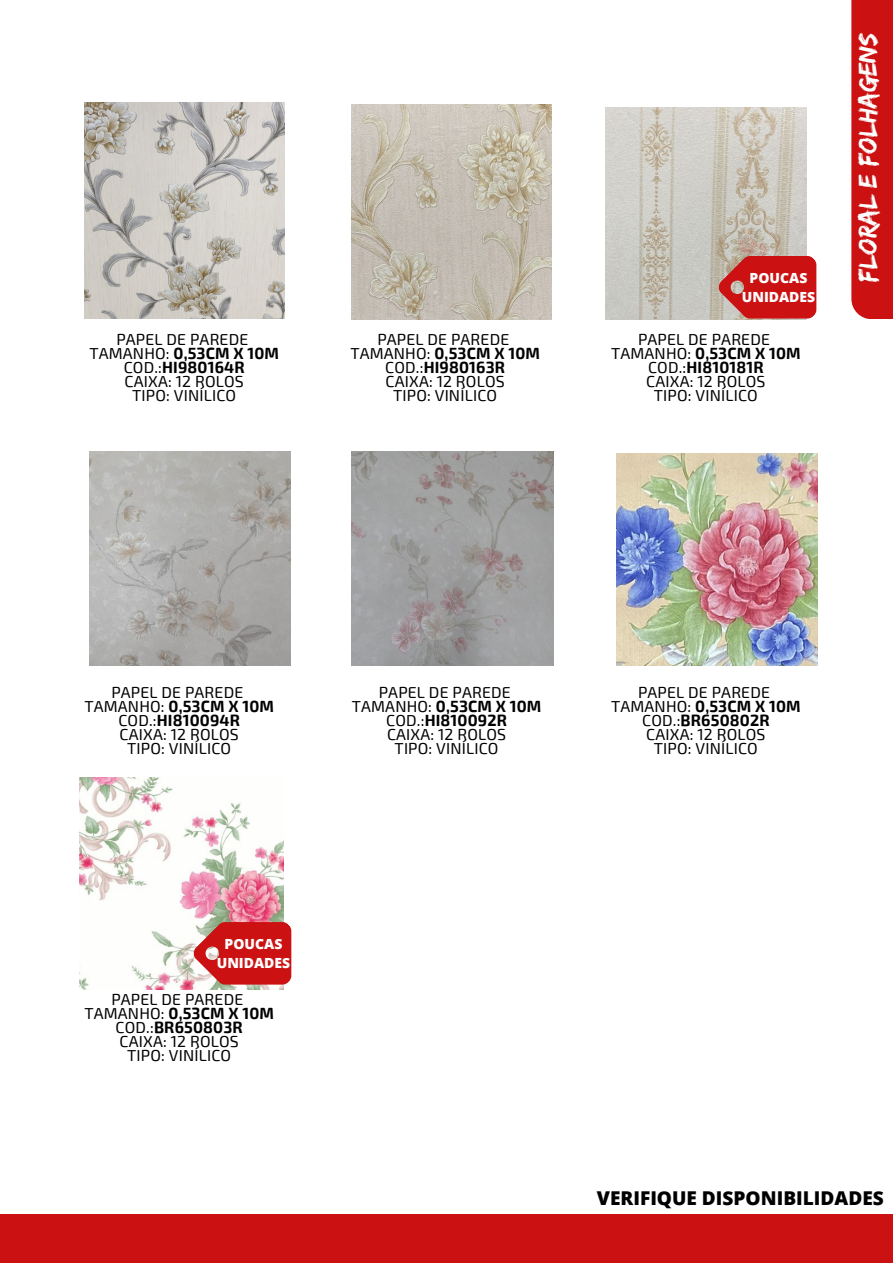
<style>
.page{position:relative;width:893px;height:1263px;background:#fff}
.page>*{position:absolute;margin:0;border:0;box-sizing:border-box;transform-origin:0 0}
.t1{font:27.08px "Edo";color:#fdfefe}
.t2{font:800 19.05px "Open Sans";color:#000}
.t3{font:15.9px "Exo 2";letter-spacing:.01em;color:#000}
.t4{font:700 15.9px "Exo 2";letter-spacing:.01em;color:#000}
.t5{font:800 13.95px/19.4px "Open Sans";color:#fdfefe;text-align:center}
.s1{font-weight:400}
</style>
<div class="page">
<div style="left:851px;top:0;width:42px;height:319px;background:#cb1111"></div>
<div style="left:0;top:1214px;width:893px;height:49px;background:#cb1111"></div>
<img style="left:84px;top:103px;width:200px;height:216px">
<img style="left:352px;top:105px;width:199px;height:214px">
<img style="left:605px;top:107px;width:201px;height:212px">
<svg style="left:715px;top:224px;width:102px;height:96px;background:#c8635e"></svg>
<img style="left:89px;top:451px;width:202px;height:215px">
<img style="left:352px;top:451px;width:201px;height:215px">
<img style="left:616px;top:454px;width:201px;height:212px">
<img style="left:80px;top:777px;width:204px;height:213px">
<svg style="left:190px;top:890px;width:102px;height:100px;background:#d56164"></svg>
<p class="t3" style="left:116px;top:329px;width:133px">PAPEL DE PAREDE</p>
<p class="t4" style="left:89px;top:343px;width:191px"><span class="s1">TAMANHO:</span> 0,53CM X 10M</p>
<p class="t4" style="left:124px;top:357px;width:122px"><span class="s1">COD.:</span>HI980164R</p>
<p class="t3" style="left:125px;top:371px;width:121px">CAIXA: 12 ROLOS</p>
<p class="t3" style="left:132px;top:385px;width:105px">TIPO: VINÍLICO</p>
<p class="t3" style="left:377px;top:329px;width:133px">PAPEL DE PAREDE</p>
<p class="t4" style="left:350px;top:343px;width:191px"><span class="s1">TAMANHO:</span> 0,53CM X 10M</p>
<p class="t4" style="left:385px;top:357px;width:121px"><span class="s1">COD.:</span>HI980163R</p>
<p class="t3" style="left:385px;top:371px;width:121px">CAIXA: 12 ROLOS</p>
<p class="t3" style="left:393px;top:385px;width:105px">TIPO: VINÍLICO</p>
<p class="t5" style="left:742px;top:268px;width:75px">POUCAS<br>UNIDADES</p>
<p class="t3" style="left:638px;top:329px;width:133px">PAPEL DE PAREDE</p>
<p class="t4" style="left:611px;top:343px;width:191px"><span class="s1">TAMANHO:</span> 0,53CM X 10M</p>
<p class="t4" style="left:648px;top:357px;width:117px"><span class="s1">COD.:</span>HI810181R</p>
<p class="t3" style="left:646px;top:371px;width:121px">CAIXA: 12 ROLOS</p>
<p class="t3" style="left:654px;top:385px;width:105px">TIPO: VINÍLICO</p>
<p class="t1" style="left:852px;top:282px;width:251px;rotate:-90deg">FLORAL E FOLHAGENS</p>
<p class="t3" style="left:111px;top:682px;width:133px">PAPEL DE PAREDE</p>
<p class="t4" style="left:84px;top:696px;width:191px"><span class="s1">TAMANHO:</span> 0,53CM X 10M</p>
<p class="t4" style="left:118px;top:710px;width:123px"><span class="s1">COD.:</span>HI810094R</p>
<p class="t3" style="left:120px;top:724px;width:121px">CAIXA: 12 ROLOS</p>
<p class="t3" style="left:127px;top:738px;width:105px">TIPO: VINÍLICO</p>
<p class="t3" style="left:379px;top:682px;width:133px">PAPEL DE PAREDE</p>
<p class="t4" style="left:352px;top:696px;width:191px"><span class="s1">TAMANHO:</span> 0,53CM X 10M</p>
<p class="t4" style="left:386px;top:710px;width:122px"><span class="s1">COD.:</span>HI810092R</p>
<p class="t3" style="left:387px;top:724px;width:121px">CAIXA: 12 ROLOS</p>
<p class="t3" style="left:394px;top:738px;width:105px">TIPO: VINÍLICO</p>
<p class="t3" style="left:638px;top:682px;width:133px">PAPEL DE PAREDE</p>
<p class="t4" style="left:611px;top:696px;width:191px"><span class="s1">TAMANHO:</span> 0,53CM X 10M</p>
<p class="t4" style="left:642px;top:710px;width:129px"><span class="s1">COD.:</span>BR650802R</p>
<p class="t3" style="left:646px;top:724px;width:121px">CAIXA: 12 ROLOS</p>
<p class="t3" style="left:654px;top:738px;width:105px">TIPO: VINÍLICO</p>
<p class="t5" style="left:217px;top:934px;width:75px">POUCAS<br>UNIDADES</p>
<p class="t3" style="left:111px;top:989px;width:133px">PAPEL DE PAREDE</p>
<p class="t4" style="left:84px;top:1003px;width:191px"><span class="s1">TAMANHO:</span> 0,53CM X 10M</p>
<p class="t4" style="left:116px;top:1017px;width:129px"><span class="s1">COD.:</span>BR650803R</p>
<p class="t3" style="left:120px;top:1031px;width:121px">CAIXA: 12 ROLOS</p>
<p class="t3" style="left:127px;top:1045px;width:105px">TIPO: VINÍLICO</p>
<p class="t2" style="left:597px;top:1185px;width:288px">VERIFIQUE DISPONIBILIDADES</p>
</div>
